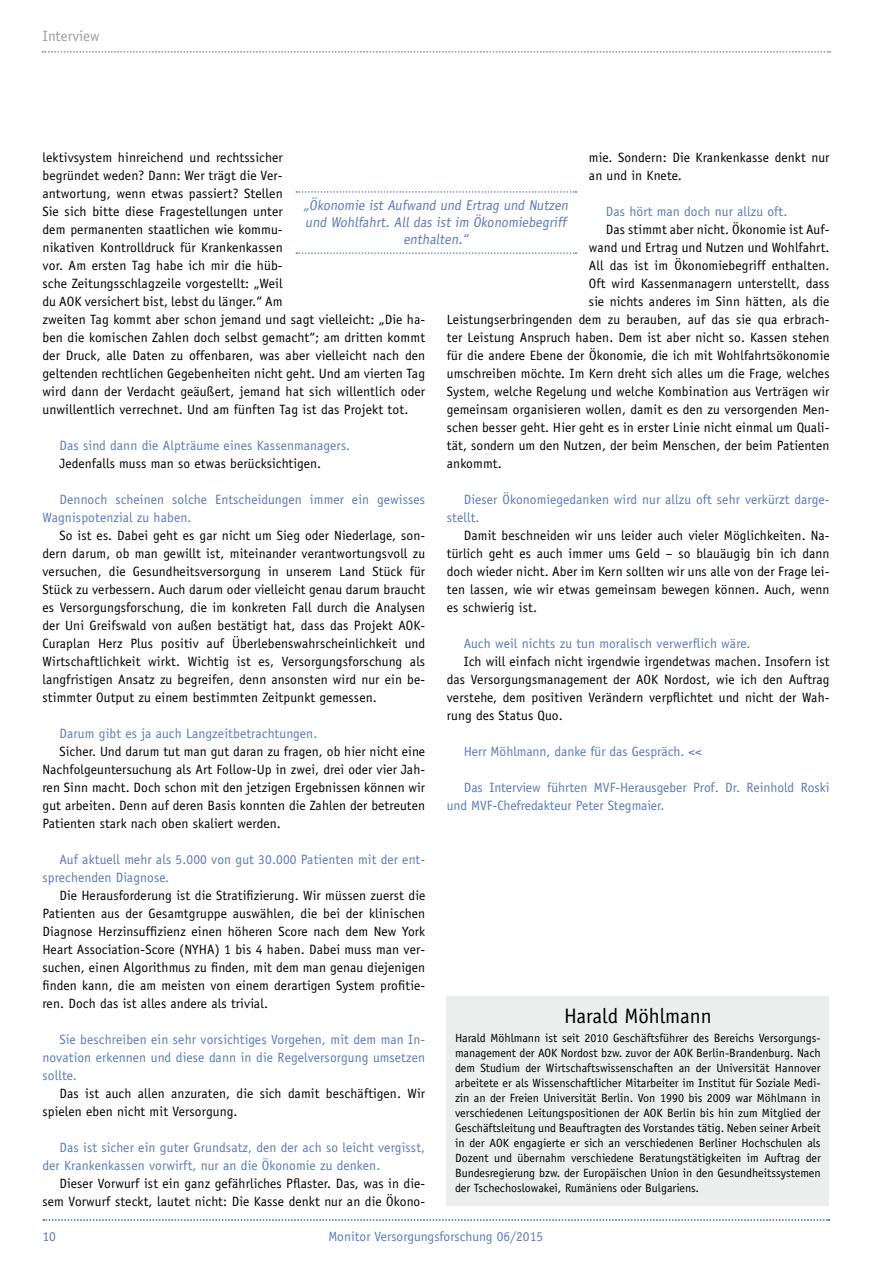
<style>
.page{position:relative;width:893px;height:1263px;background:#fff}
.page>*{position:absolute;margin:0;border:0;box-sizing:border-box;transform-origin:0 0}
.t1{font:21px "Officina Sans";color:#000}
.t2{font:15px "Officina Sans";color:#9c9e9f}
.t3{font:14.25px/17.1px "Officina Sans";color:#5a7ab7;text-align:center}
.t4{font:13.5px/18px "Officina Sans";letter-spacing:.01em;color:#000;text-align:justify}
.t5{font:13.5px/18px "Officina Sans";letter-spacing:.01em;color:#5a7ab7}
.t6{font:12px/15px "Officina Sans";color:#000;text-align:justify}
</style>
<div class="page">
<svg style="left:43px;top:51px;width:787px;height:2px"></svg>
<svg style="left:43px;top:1219px;width:786px;height:2px"></svg>
<div style="left:446px;top:996px;width:383px;height:210px;background:#eceded"></div>
<svg style="left:296px;top:191px;width:280px;height:2px"></svg>
<svg style="left:296px;top:252px;width:280px;height:2px"></svg>
<p class="t2" style="left:43px;top:27px;width:58px">Interview</p>
<p class="t4" style="left:43px;top:148px;width:384px;text-align:left">lektivsystem hinreichend und rechtssicher<br>begründet weden? Dann: Wer trägt die Ver-<br>antwortung, wenn etwas passiert? Stellen<br>Sie sich bitte diese Fragestellungen unter<br>dem permanenten staatlichen wie kommu-<br>nikativen Kontrolldruck für Krankenkassen<br>vor. Am ersten Tag habe ich mir die hüb-<br>sche Zeitungsschlagzeile vorgestellt: „Weil<br>du AOK versichert bist, lebst du länger.“ Am<br>zweiten Tag kommt aber schon jemand und sagt vielleicht: „Die ha&shy;ben die komischen Zahlen doch selbst gemacht“; am dritten kommt der Druck, alle Daten zu offenbaren, was aber vielleicht nach den geltenden rechtlichen Gegebenheiten nicht geht. Und am vierten Tag wird dann der Verdacht geäußert, jemand hat sich willentlich oder unwillentlich verrechnet. Und am fünften Tag ist das Projekt tot.</p>
<p class="t5" style="left:60px;top:436px;width:292px">Das sind dann die Alpträume eines Kassenmanagers.</p>
<p class="t4" style="left:60px;top:454px;width:263px">Jedenfalls muss man so etwas berücksichtigen.</p>
<p class="t5" style="left:43px;top:490px;width:384px;text-indent:17px">Dennoch scheinen solche Entscheidungen immer ein gewisses<br>Wagnispotenzial zu haben.</p>
<p class="t4" style="left:43px;top:526px;width:384px;text-indent:17px">So ist es. Dabei geht es gar nicht um Sieg oder Niederlage, son&shy;dern darum, ob man gewillt ist, miteinander verantwortungsvoll zu versuchen, die Gesundheitsversorgung in unserem Land Stück für Stück zu verbessern. Auch darum oder vielleicht genau darum braucht es Versorgungsforschung, die im konkreten Fall durch die Analysen der Uni Greifswald von außen bestätigt hat, dass das Projekt AOK-Curaplan Herz Plus positiv auf Überlebenswahrscheinlichkeit und Wirtschaftlichkeit wirkt. Wichtig ist es, Versorgungsforschung als langfristigen Ansatz zu begreifen, denn ansonsten wird nur ein be&shy;stimmter Output zu einem bestimmten Zeitpunkt gemessen.</p>
<p class="t5" style="left:60px;top:724px;width:259px">Darum gibt es ja auch Langzeitbetrachtungen.</p>
<p class="t4" style="left:43px;top:742px;width:384px;text-indent:17px">Sicher. Und darum tut man gut daran zu fragen, ob hier nicht eine Nachfolgeuntersuchung als Art Follow-Up in zwei, drei oder vier Jah&shy;ren Sinn macht. Doch schon mit den jetzigen Ergebnissen können wir gut arbeiten. Denn auf deren Basis konnten die Zahlen der betreuten Patienten stark nach oben skaliert werden.</p>
<p class="t5" style="left:43px;top:850px;width:384px;text-indent:17px">Auf aktuell mehr als 5.000 von gut 30.000 Patienten mit der ent&shy;sprechenden Diagnose.</p>
<p class="t4" style="left:43px;top:886px;width:384px;text-indent:17px">Die Herausforderung ist die Stratifizierung. Wir müssen zuerst die Patienten aus der Gesamtgruppe auswählen, die bei der klinischen Diagnose Herzinsuffizienz einen höheren Score nach dem New York Heart Association-Score (NYHA) 1 bis 4 haben. Dabei muss man ver&shy;suchen, einen Algorithmus zu finden, mit dem man genau diejenigen finden kann, die am meisten von einem derartigen System profitie&shy;ren. Doch das ist alles andere als trivial.</p>
<p class="t5" style="left:43px;top:1030px;width:384px;text-align:justify;text-indent:17px">Sie beschreiben ein sehr vorsichtiges Vorgehen, mit dem man In&shy;novation erkennen und diese dann in die Regelversorgung umsetzen sollte.</p>
<p class="t4" style="left:43px;top:1084px;width:384px;text-indent:17px">Das ist auch allen anzuraten, die sich damit beschäftigen. Wir spielen eben nicht mit Versorgung.</p>
<p class="t5" style="left:43px;top:1138px;width:384px;text-indent:17px">Das ist sicher ein guter Grundsatz, den der ach so leicht vergisst, der Krankenkassen vorwirft, nur an die Ökonomie zu denken.</p>
<p class="t4" style="left:43px;top:1174px;width:384px;text-align:right">Dieser Vorwurf ist ein ganz gefährliches Pflaster. Das, was in die&shy;sem Vorwurf steckt, lautet nicht: Die Kasse denkt nur an die Ökono-</p>
<p class="t4" style="left:589px;top:148px;width:242px">mie. Sondern: Die Krankenkasse denkt nur an und in Knete.</p>
<p class="t5" style="left:606px;top:202px;width:183px">Das hört man doch nur allzu oft.</p>
<p class="t4" style="left:606px;top:220px;width:225px">Das stimmt aber nicht. Ökonomie ist Auf-</p>
<p class="t4" style="left:589px;top:238px;width:242px">wand und Ertrag und Nutzen und Wohlfahrt.</p>
<p class="t4" style="left:589px;top:256px;width:242px">All das ist im Ökonomiebegriff enthalten.</p>
<p class="t4" style="left:589px;top:274px;width:242px">Oft wird Kassenmanagern unterstellt, dass</p>
<p class="t4" style="left:589px;top:292px;width:242px">sie nichts anderes im Sinn hätten, als die</p>
<p class="t4" style="left:447px;top:310px;width:384px">Leistungserbringenden dem zu berauben, auf das sie qua erbrach-</p>
<p class="t4" style="left:447px;top:328px;width:384px">ter Leistung Anspruch haben. Dem ist aber nicht so. Kassen stehen</p>
<p class="t4" style="left:447px;top:346px;width:384px">für die andere Ebene der Ökonomie, die ich mit Wohlfahrtsökonomie</p>
<p class="t4" style="left:447px;top:364px;width:384px">umschreiben möchte. Im Kern dreht sich alles um die Frage, welches</p>
<p class="t4" style="left:447px;top:382px;width:384px">System, welche Regelung und welche Kombination aus Verträgen wir</p>
<p class="t4" style="left:447px;top:400px;width:384px">gemeinsam organisieren wollen, damit es den zu versorgenden Men-</p>
<p class="t4" style="left:447px;top:418px;width:384px">schen besser geht. Hier geht es in erster Linie nicht einmal um Quali-</p>
<p class="t4" style="left:447px;top:436px;width:384px">tät, sondern um den Nutzen, der beim Menschen, der beim Patienten</p>
<p class="t4" style="left:447px;top:454px;width:56px">ankommt.</p>
<p class="t5" style="left:447px;top:490px;width:384px;text-indent:17px">Dieser Ökonomiegedanken wird nur allzu oft sehr verkürzt darge&shy;stellt.</p>
<p class="t4" style="left:447px;top:526px;width:384px;text-indent:17px">Damit beschneiden wir uns leider auch vieler Möglichkeiten. Na&shy;türlich geht es auch immer ums Geld – so blauäugig bin ich dann doch wieder nicht. Aber im Kern sollten wir uns alle von der Frage lei&shy;ten lassen, wie wir etwas gemeinsam bewegen können. Auch, wenn es schwierig ist.</p>
<p class="t5" style="left:464px;top:634px;width:288px">Auch weil nichts zu tun moralisch verwerflich wäre.</p>
<p class="t4" style="left:447px;top:652px;width:384px;text-indent:17px">Ich will einfach nicht irgendwie irgendetwas machen. Insofern ist das Versorgungsmanagement der AOK Nordost, wie ich den Auftrag verstehe, dem positiven Verändern verpflichtet und nicht der Wah&shy;rung des Status Quo.</p>
<p class="t5" style="left:464px;top:742px;width:239px">Herr Möhlmann, danke für das Gespräch. &lt;&lt;</p>
<p class="t5" style="left:447px;top:778px;width:384px;text-indent:17px">Das Interview führten MVF-Herausgeber Prof. Dr. Reinhold Roski und MVF-Chefredakteur Peter Stegmaier.</p>
<p class="t3" style="left:303px;top:196px;width:269px">„Ökonomie ist Aufwand und Ertrag und Nutzen und Wohlfahrt. All das ist im Ökonomiebegriff enthalten.“</p>
<h1 class="t1" style="left:564px;top:1003px;width:149px">Harald Möhlmann</h1>
<p class="t6" style="left:455px;top:1031px;width:367px">Harald Möhlmann ist seit 2010 Geschäftsführer des Bereichs Versorgungs&shy;management der AOK Nordost bzw. zuvor der AOK Berlin-Brandenburg. Nach dem Studium der Wirtschaftswissenschaften an der Universität Hannover arbeitete er als Wissenschaftlicher Mitarbeiter im Institut für Soziale Medi&shy;zin an der Freien Universität Berlin. Von 1990 bis 2009 war Möhlmann in verschiedenen Leitungspositionen der AOK Berlin bis hin zum Mitglied der Geschäftsleitung und Beauftragten des Vorstandes tätig. Neben seiner Arbeit in der AOK engagierte er sich an verschiedenen Berliner Hochschulen als Dozent und übernahm verschiedene Beratungstätigkeiten im Auftrag der Bundesregierung bzw. der Europäischen Union in den Gesundheitssystemen der Tschechoslowakei, Rumäniens oder Bulgariens.</p>
<p class="t5" style="left:43px;top:1227px;width:15px">10</p>
<p class="t5" style="left:329px;top:1227px;width:216px">Monitor Versorgungsforschung 06/2015</p>
</div>
